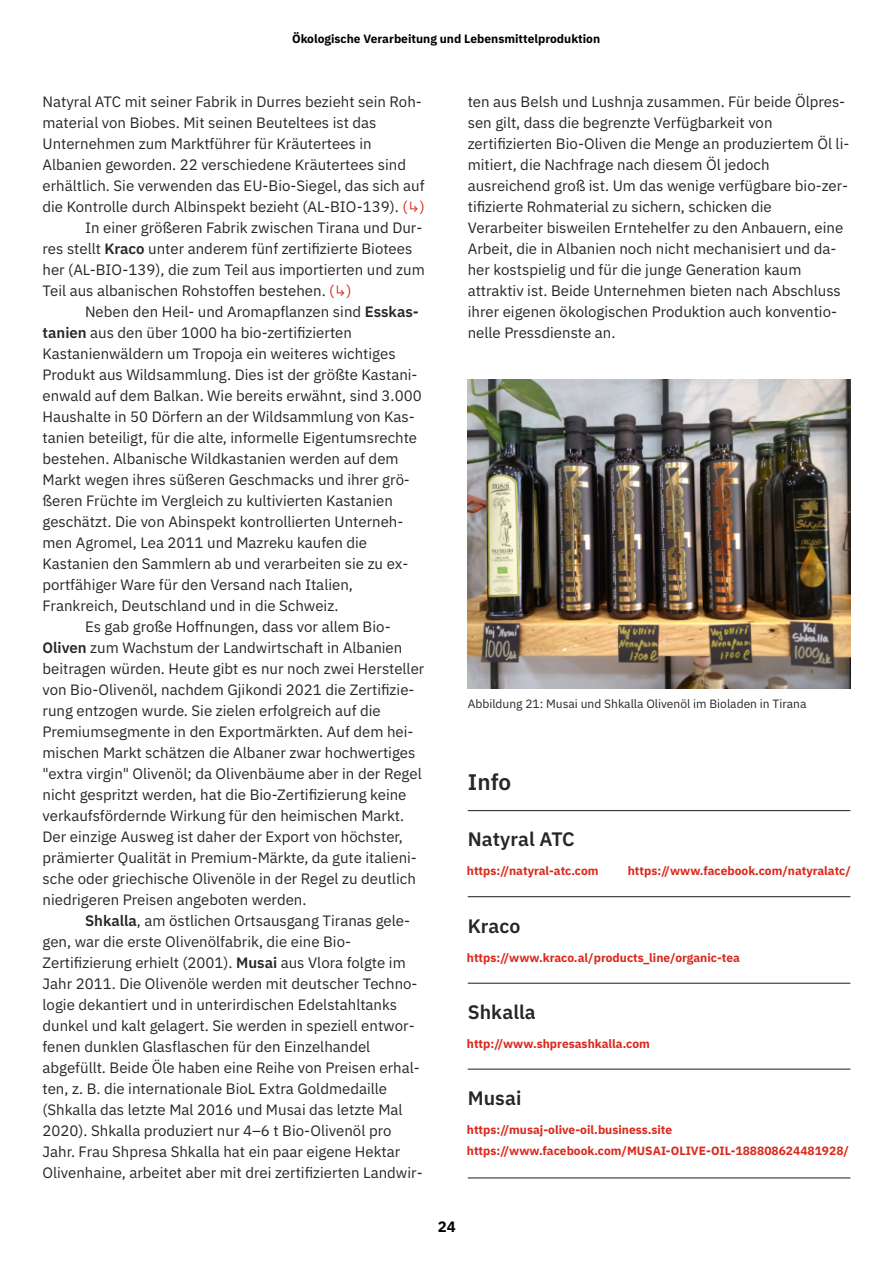
<style>
.page{position:relative;width:893px;height:1263px;background:#fff}
.page>*{position:absolute;margin:0;border:0;box-sizing:border-box;transform-origin:0 0}
.t1{font:600 22.5px "IBM Plex Sans";color:#262626}
.t2{font:600 19.5px "IBM Plex Sans";letter-spacing:.005em;color:#262626}
.t3{font:15px/21px "IBM Plex Sans";color:#262626}
.t4{font:700 15px "IBM Plex Sans";color:#000}
.t5{font:700 12px/21.1px "IBM Plex Sans";color:#da291c}
.t6{font:12px "IBM Plex Sans";color:#262626}
.t7{font:700 12px "IBM Plex Sans";color:#000}
.s1{color:#da291c}
.s2{font-weight:600}
</style>
<div class="page">
<hr style="left:468px;top:983px;width:382px;height:1px;background:#262626">
<hr style="left:468px;top:1068px;width:382px;height:2px;background:#262626">
<hr style="left:468px;top:1177px;width:382px;height:1px;background:#262626">
<hr style="left:468px;top:810px;width:382px;height:1px;background:#262626">
<img style="left:468px;top:379px;width:382px;height:310px">
<hr style="left:468px;top:896px;width:382px;height:1px;background:#262626">
<p class="t7" style="left:292px;top:33px;width:310px">Ökologische Verarbeitung und Lebensmittelproduktion</p>
<p class="t3" style="left:43px;top:92px;width:381px">Natyral ATC mit seiner Fabrik in Durres bezieht sein Roh-</p>
<p class="t3" style="left:43px;top:113px;width:336px">material von Biobes. Mit seinen Beuteltees ist das</p>
<p class="t3" style="left:43px;top:134px;width:331px">Unternehmen zum Marktführer für Kräutertees in</p>
<p class="t3" style="left:43px;top:155px;width:365px">Albanien geworden. 22 verschiedene Kräutertees sind</p>
<p class="t3" style="left:43px;top:176px;width:384px">erhältlich. Sie verwenden das EU-Bio-Siegel, das sich auf</p>
<p class="t3" style="left:43px;top:197px;width:384px">die Kontrolle durch Albinspekt bezieht (AL-BIO-139). <span class="s1">(↳)</span></p>
<p class="t3" style="left:85px;top:218px;width:339px">In einer größeren Fabrik zwischen Tirana und Dur-</p>
<p class="t3" style="left:43px;top:239px;width:371px">res stellt <span class="s2">Kraco</span> unter anderem fünf zertifizierte Biotees</p>
<p class="t3" style="left:43px;top:260px;width:384px">her (AL-BIO-139), die zum Teil aus importierten und zum</p>
<p class="t3" style="left:43px;top:281px;width:311px">Teil aus albanischen Rohstoffen bestehen. <span class="s1">(↳)</span></p>
<p class="t3" style="left:85px;top:302px;width:335px">Neben den Heil- und Aromapflanzen sind <span class="s2">Esskas-</span></p>
<p class="t3" style="left:43px;top:323px;width:311px"><span class="s2">tanien</span> aus den über 1000 ha bio-zertifizierten</p>
<p class="t3" style="left:43px;top:344px;width:355px">Kastanienwäldern um Tropoja ein weiteres wichtiges</p>
<p class="t3" style="left:43px;top:365px;width:377px">Produkt aus Wildsammlung. Dies ist der größte Kastani-</p>
<p class="t3" style="left:43px;top:386px;width:381px">enwald auf dem Balkan. Wie bereits erwähnt, sind 3.000</p>
<p class="t3" style="left:43px;top:407px;width:374px">Haushalte in 50 Dörfern an der Wildsammlung von Kas-</p>
<p class="t3" style="left:43px;top:428px;width:376px">tanien beteiligt, für die alte, informelle Eigentumsrechte</p>
<p class="t3" style="left:43px;top:449px;width:358px">bestehen. Albanische Wildkastanien werden auf dem</p>
<p class="t3" style="left:43px;top:470px;width:369px">Markt wegen ihres süßeren Geschmacks und ihrer grö-</p>
<p class="t3" style="left:43px;top:491px;width:352px">ßeren Früchte im Vergleich zu kultivierten Kastanien</p>
<p class="t3" style="left:43px;top:512px;width:362px">geschätzt. Die von Abinspekt kontrollierten Unterneh-</p>
<p class="t3" style="left:43px;top:533px;width:326px">men Agromel, Lea 2011 und Mazreku kaufen die</p>
<p class="t3" style="left:43px;top:554px;width:367px">Kastanien den Sammlern ab und verarbeiten sie zu ex-</p>
<p class="t3" style="left:43px;top:575px;width:312px">portfähiger Ware für den Versand nach Italien,</p>
<p class="t3" style="left:43px;top:596px;width:298px">Frankreich, Deutschland und in die Schweiz.</p>
<p class="t3" style="left:85px;top:617px;width:307px">Es gab große Hoffnungen, dass vor allem Bio-</p>
<p class="t3" style="left:43px;top:638px;width:361px"><span class="s2">Oliven</span> zum Wachstum der Landwirtschaft in Albanien</p>
<p class="t3" style="left:43px;top:659px;width:383px">beitragen würden. Heute gibt es nur noch zwei Hersteller</p>
<p class="t3" style="left:43px;top:680px;width:374px">von Bio-Olivenöl, nachdem Gjikondi 2021 die Zertifizie-</p>
<p class="t3" style="left:43px;top:701px;width:340px">rung entzogen wurde. Sie zielen erfolgreich auf die</p>
<p class="t3" style="left:43px;top:722px;width:372px">Premiumsegmente in den Exportmärkten. Auf dem hei-</p>
<p class="t3" style="left:43px;top:743px;width:374px">mischen Markt schätzen die Albaner zwar hochwertiges</p>
<p class="t3" style="left:43px;top:764px;width:381px">"extra virgin" Olivenöl; da Olivenbäume aber in der Regel</p>
<p class="t3" style="left:43px;top:785px;width:365px">nicht gespritzt werden, hat die Bio-Zertifizierung keine</p>
<p class="t3" style="left:43px;top:806px;width:363px">verkaufsfördernde Wirkung für den heimischen Markt.</p>
<p class="t3" style="left:43px;top:827px;width:362px">Der einzige Ausweg ist daher der Export von höchster,</p>
<p class="t3" style="left:43px;top:848px;width:376px">prämierter Qualität in Premium-Märkte, da gute italieni-</p>
<p class="t3" style="left:43px;top:869px;width:375px">sche oder griechische Olivenöle in der Regel zu deutlich</p>
<p class="t3" style="left:43px;top:890px;width:266px">niedrigeren Preisen angeboten werden.</p>
<p class="t3" style="left:85px;top:911px;width:327px"><span class="s2">Shkalla</span>, am östlichen Ortsausgang Tiranas gele-</p>
<p class="t3" style="left:43px;top:932px;width:310px">gen, war die erste Olivenölfabrik, die eine Bio-</p>
<p class="t3" style="left:43px;top:953px;width:365px">Zertifizierung erhielt (2001). <span class="s2">Musai</span> aus Vlora folgte im</p>
<p class="t3" style="left:43px;top:974px;width:377px">Jahr 2011. Die Olivenöle werden mit deutscher Techno-</p>
<p class="t3" style="left:43px;top:995px;width:356px">logie dekantiert und in unterirdischen Edelstahltanks</p>
<p class="t3" style="left:43px;top:1016px;width:374px">dunkel und kalt gelagert. Sie werden in speziell entwor-</p>
<p class="t3" style="left:43px;top:1037px;width:329px">fenen dunklen Glasflaschen für den Einzelhandel</p>
<p class="t3" style="left:43px;top:1058px;width:379px">abgefüllt. Beide Öle haben eine Reihe von Preisen erhal-</p>
<p class="t3" style="left:43px;top:1079px;width:346px">ten, z. B. die internationale BioL Extra Goldmedaille</p>
<p class="t3" style="left:43px;top:1100px;width:362px">(Shkalla das letzte Mal 2016 und Musai das letzte Mal</p>
<p class="t3" style="left:43px;top:1121px;width:350px">2020). Shkalla produziert nur 4–6 t Bio-Olivenöl pro</p>
<p class="t3" style="left:43px;top:1142px;width:359px">Jahr. Frau Shpresa Shkalla hat ein paar eigene Hektar</p>
<p class="t3" style="left:43px;top:1163px;width:382px">Olivenhaine, arbeitet aber mit drei zertifizierten Landwir-</p>
<p class="t3" style="left:468px;top:92px;width:383px">ten aus Belsh und Lushnja zusammen. Für beide Ölpres&shy;sen gilt, dass die begrenzte Verfügbarkeit von zertifizierten Bio-Oliven die Menge an produziertem Öl li&shy;mitiert, die Nachfrage nach diesem Öl jedoch ausreichend groß ist. Um das wenige verfügbare bio-zer&shy;tifizierte Rohmaterial zu sichern, schicken die Verarbeiter bisweilen Erntehelfer zu den Anbauern, eine Arbeit, die in Albanien noch nicht mechanisiert und da&shy;her kostspielig und für die junge Generation kaum attraktiv ist. Beide Unternehmen bieten nach Abschluss ihrer eigenen ökologischen Produktion auch konventio&shy;nelle Pressdienste an.</p>
<p class="t6" style="left:468px;top:699px;width:340px">Abbildung 21: Musai und Shkalla Olivenöl im Bioladen in Tirana</p>
<h1 class="t1" style="left:468px;top:772px;width:45px">Info</h1>
<h2 class="t2" style="left:468px;top:831px;width:109px">Natyral ATC</h2>
<p class="t5" style="left:467px;top:861px;width:133px">https://natyral-atc.com</p>
<p class="t5" style="left:628px;top:861px;width:225px">https://www.facebook.com/natyralatc/</p>
<h2 class="t2" style="left:468px;top:918px;width:54px">Kraco</h2>
<p class="t5" style="left:467px;top:948px;width:275px">https://www.kraco.al/products_line/organic-tea</p>
<h2 class="t2" style="left:468px;top:1004px;width:70px">Shkalla</h2>
<p class="t5" style="left:467px;top:1034px;width:184px">http://www.shpresashkalla.com</p>
<h2 class="t2" style="left:468px;top:1089px;width:55px">Musai</h2>
<p class="t5" style="left:467px;top:1120px;width:384px">https://musaj-olive-oil.business.site https://www.facebook.com/MUSAI-OLIVE-OIL-188808624481928/</p>
<p class="t4" style="left:438px;top:1220px;width:19px">24</p>
</div>
